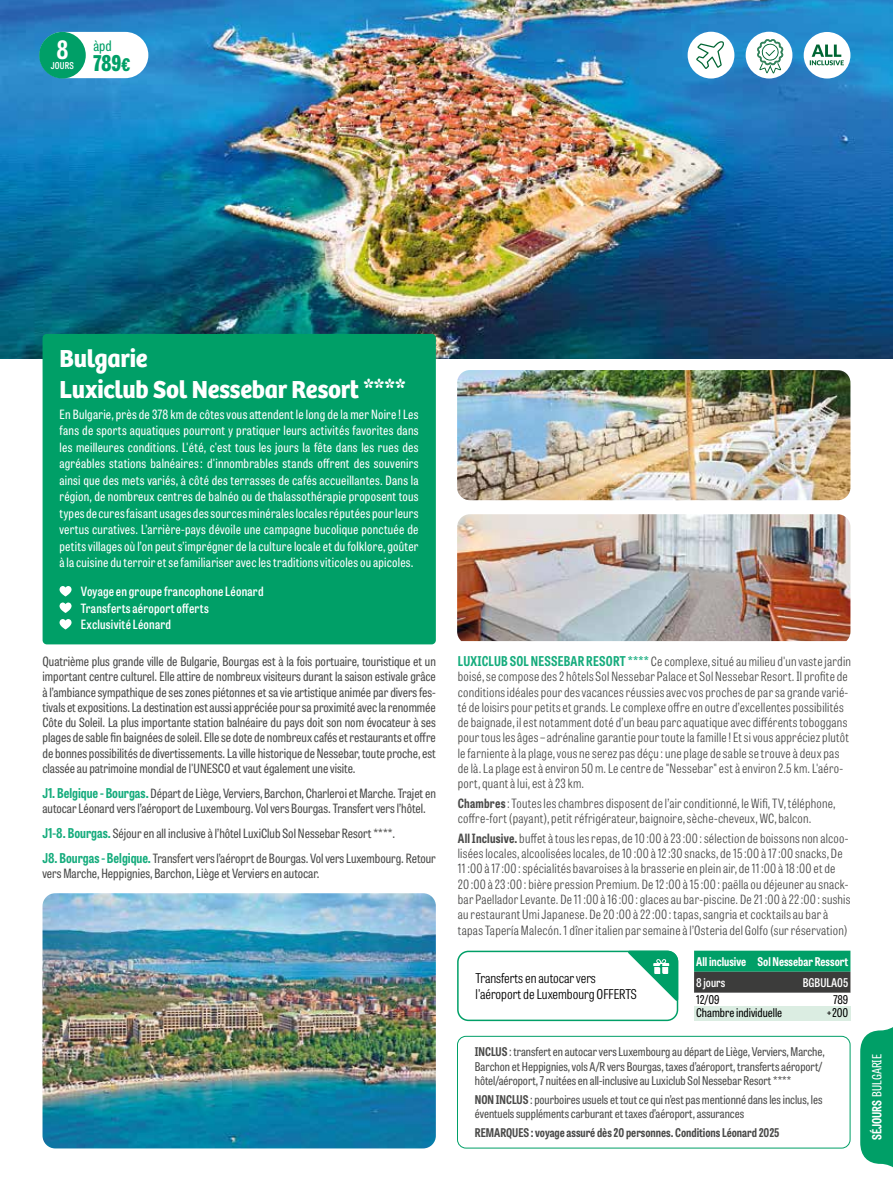
<style>
.page{position:relative;width:893px;height:1191px;background:#fff}
.page>*{position:absolute;margin:0;border:0;box-sizing:border-box;transform-origin:0 0}
.t1{font:700 25.5px/30.6px "Bree";letter-spacing:-.01em;color:#fff;scale:.96 1}
.t2{font:700 25.2px "Tablet Gothic Condensed";color:#fff}
.t3{font:800 21.6px "Tablet Gothic Condensed";color:#009f67}
.t4{font:14.4px "Tablet Gothic Condensed";color:#009f67}
.t5{font:300 13.5px/16.2px "Tablet Gothic Condensed";color:#000}
.t6{font:300 12.75px/15.3px "Tablet Gothic Condensed";letter-spacing:.015em;color:#4a4a49}
.t7{font:12.75px/15.3px "Tablet Gothic Condensed";color:#4a4a49}
.t8{font:12.75px/16.5px "Tablet Gothic Condensed";letter-spacing:.02em;color:#fff;text-align:justify}
.t9{font:600 12.75px/16.5px "Tablet Gothic Condensed";letter-spacing:.015em;color:#fff}
.t10{font:12.6px "Tablet Gothic Condensed";color:#fff;scale:.96 1}
.t11{font:12px/14.4px "Tablet Gothic Condensed";color:#4a4a49}
.t12{font:700 12px "Tablet Gothic Condensed";color:#4a4a49}
.t13{font:12px "Tablet Gothic Condensed";color:#000}
.t14{font:700 12px "Tablet Gothic Condensed";color:#fff}
.t15{font:600 12px "Tablet Gothic Condensed";color:#fff}
.t16{font:600 9.45px "Tablet Gothic Condensed";letter-spacing:.02em;color:#fff}
.s1{font-size:17.25px}
.s2{font-weight:700;font-size:13.5px;color:#16ac7d}
.s3{font-weight:700}
</style>
<div class="page">
<img style="left:43px;top:893px;width:393px;height:255px">
<img style="left:457px;top:370px;width:393px;height:130px">
<img style="left:457px;top:514px;width:393px;height:127px">
<img style="left:0;top:0;width:893px;height:358px">
<div style="left:43px;top:334px;width:393px;height:310px;background:#009f67"></div>
<svg style="left:60px;top:586px;width:12px;height:10px"></svg>
<svg style="left:60px;top:602px;width:12px;height:11px"></svg>
<svg style="left:60px;top:619px;width:12px;height:10px"></svg>
<div style="left:457px;top:1036px;width:393px;height:112px;border:1px solid #009f67;border-radius:9px"></div>
<div style="left:688px;top:32px;width:46px;height:46px;background:#fff;border-radius:50%"></div>
<svg style="left:696px;top:41px;width:28px;height:28px"></svg>
<div style="left:746px;top:32px;width:46px;height:46px;background:#fff;border-radius:50%"></div>
<svg style="left:757px;top:39px;width:27px;height:34px"></svg>
<div style="left:804px;top:32px;width:46px;height:46px;background:#fff;border-radius:50%"></div>
<svg style="left:810px;top:45px;width:34px;height:20px"></svg>
<svg style="left:694px;top:950px;width:156px;height:43px;background:#247155"></svg>
<div style="left:694px;top:1006px;width:156px;height:15px;background:#dbede2"></div>
<svg style="left:860px;top:1027px;width:33px;height:141px;background:#16a774"></svg>
<div style="left:40px;top:32px;width:108px;height:46px;background:#fff;border-radius:23px"></div>
<div style="left:39px;top:32px;width:47px;height:46px;background:#009f67;border-radius:50%"></div>
<div style="left:457px;top:950px;width:221px;height:71px;border:2px solid #009f67;border-radius:11px"></div>
<svg style="left:627px;top:950px;width:51px;height:51px"></svg>
<h2 class="t2" style="left:56px;top:32px;width:14px">8</h2>
<p class="t16" style="left:51px;top:59px;width:25px">JOURS</p>
<p class="t4" style="left:93px;top:36px;width:20px">àpd</p>
<h3 class="t3" style="left:93px;top:46px;width:38px">789<span class="s1">€</span></h3>
<h1 class="t1" style="left:60px;top:341px;width:362px">Bulgarie<br>Luxiclub Sol Nessebar Resort ****</h1>
<p class="t8" style="left:60px;top:405px;width:361px">En Bulgarie, près de 378 km de côtes vous attendent le long de la mer Noire ! Les fans de sports aquatiques pourront y pratiquer leurs activités favorites dans les meilleures conditions. L'été, c'est tous les jours la fête dans les rues des agréables stations balnéaires : d'innombrables stands offrent des souvenirs ainsi que des mets variés, à côté des terrasses de cafés accueillantes. Dans la région, de nombreux centres de balnéo ou de thalassothérapie proposent tous types de cures faisant usages des sources minérales locales réputées pour leurs vertus curatives. L’arrière-pays dévoile une campagne bucolique ponctuée de petits villages où l’on peut s’imprégner de la culture locale et du folklore, goûter à la cuisine du terroir et se familiariser avec les traditions viticoles ou apicoles.</p>
<p class="t9" style="left:81px;top:583px;width:184px">Voyage en groupe francophone Léonard<br>Transferts aéroport offerts<br>Exclusivité Léonard</p>
<p class="t7" style="left:43px;top:653px;width:395px;text-align:justify">Quatrième plus grande ville de Bulgarie, Bourgas est à la fois portuaire, touristique et un important centre culturel. Elle attire de nombreux visiteurs durant la saison estivale grâce à l’ambiance sympathique de ses zones piétonnes et sa vie artistique animée par divers fes&shy;tivals et expositions. La destination est aussi appréciée pour sa proximité avec la renommée Côte du Soleil. La plus importante station balnéaire du pays doit son nom évocateur à ses plages de sable fin baignées de soleil. Elle se dote de nombreux cafés et restaurants et offre de bonnes possibilités de divertissements. La ville historique de Nessebar, toute proche, est classée au patrimoine mondial de l'UNESCO et vaut également une visite.</p>
<p class="t7" style="left:43px;top:785px;width:395px"><span class="s2">J1. Belgique - Bourgas.</span> Départ de Liège, Verviers, Barchon, Charleroi et Marche. Trajet en autocar Léonard vers l’aéroport de Luxembourg. Vol vers Bourgas. Transfert vers l’hôtel.</p>
<p class="t7" style="left:43px;top:820px;width:395px;line-height:24.8px"><span class="s2">J1-8. Bourgas.</span> Séjour en all inclusive à l’hôtel LuxiClub Sol Nessebar Resort ****.<br><span class="s2">J8. Bourgas - Belgique.</span> Transfert vers l’aéroprt de Bourgas. Vol vers Luxembourg. Retour</p>
<p class="t7" style="left:43px;top:865px;width:279px">vers Marche, Heppignies, Barchon, Liège et Verviers en autocar.</p>
<p class="t6" style="left:458px;top:653px;width:395px"><span class="s2">LUXICLUB SOL NESSEBAR RESORT ****</span> Ce complexe, situé au milieu d'un vaste jardin boisé, se compose des 2 hôtels Sol Nessebar Palace et Sol Nessebar Resort. Il profite de conditions idéales pour des vacances réussies avec vos proches de par sa grande varié&shy;té de loisirs pour petits et grands. Le complexe offre en outre d’excellentes possibilités de baignade, il est notamment doté d’un beau parc aquatique avec différents toboggans pour tous les âges – adrénaline garantie pour toute la famille ! Et si vous appréciez plutôt le farniente à la plage, vous ne serez pas déçu : une plage de sable se trouve à deux pas de là. La plage est à environ 50 m. Le centre de "Nessebar" est à environ 2.5 km. L'aéro&shy;port, quant à lui, est à 23 km.</p>
<p class="t6" style="left:458px;top:795px;width:379px"><span class="s3">Chambres</span> : Toutes les chambres disposent de l’air conditionné, le Wifi, TV, téléphone, coffre-fort (payant), petit réfrigérateur, baignoire, sèche-cheveux, WC, balcon.</p>
<p class="t6" style="left:458px;top:830px;width:394px"><span class="s3">All Inclusive.</span> buffet à tous les repas, de 10 :00 à 23 :00 : sélection de boissons non alcoo&shy;lisées locales, alcoolisées locales, de 10 :00 à 12 :30 snacks, de 15 :00 à 17 :00 snacks, De 11 :00 à 17 :00 : spécialités bavaroises à la brasserie en plein air, de 11 :00 à 18 :00 et de<br>20 :00 à 23 :00 : bière pression Premium. De 12 :00 à 15 :00 : paëlla ou déjeuner au snack&shy;bar Paellador Levante. De 11 :00 à 16 :00 : glaces au bar-piscine. De 21 :00 à 22 :00 : sushis au restaurant Umi Japanese. De 20 :00 à 22 :00 : tapas, sangria et cocktails au bar à tapas Tapería Malecón. 1 dîner italien par semaine à l’Osteria del Golfo (sur réservation)</p>
<p class="t5" style="left:476px;top:969px;width:163px">Transferts en autocar vers l'aéroport de Luxembourg OFFERTS</p>
<p class="t14" style="left:696px;top:953px;width:154px">All inclusive Sol Nessebar Ressort</p>
<p class="t15" style="left:696px;top:974px;width:30px">8 jours</p>
<p class="t15" style="left:803px;top:974px;width:47px">BGBULA05</p>
<p class="t13" style="left:696px;top:991px;width:25px">12/09</p>
<p class="t13" style="left:833px;top:991px;width:16px">789</p>
<p class="t13" style="left:696px;top:1004px;width:88px">Chambre individuelle</p>
<p class="t13" style="left:826px;top:1004px;width:23px">+200</p>
<p class="t11" style="left:475px;top:1044px;width:351px"><span class="s3">INCLUS</span> : transfert en autocar vers Luxembourg au départ de Liège, Verviers, Marche,<br>Barchon et Heppignies, vols A/R vers Bourgas, taxes d’aéroport, transferts aéroport/ hôtel/aéroport, 7 nuitées en all-inclusive au Luxiclub Sol Nessebar Resort ****</p>
<p class="t11" style="left:475px;top:1092px;width:349px"><span class="s3">NON INCLUS</span> : pourboires usuels et tout ce qui n’est pas mentionné dans les inclus, les éventuels suppléments carburant et taxes d’aéroport, assurances</p>
<p class="t12" style="left:475px;top:1124px;width:306px">REMARQUES : voyage assuré dès 20 personnes. Conditions Léonard 2025</p>
<p class="t10" style="left:868px;top:1140px;width:91px;rotate:-90deg"><span class="s3">SÉJOURS</span> BULGARIE</p>
</div>
